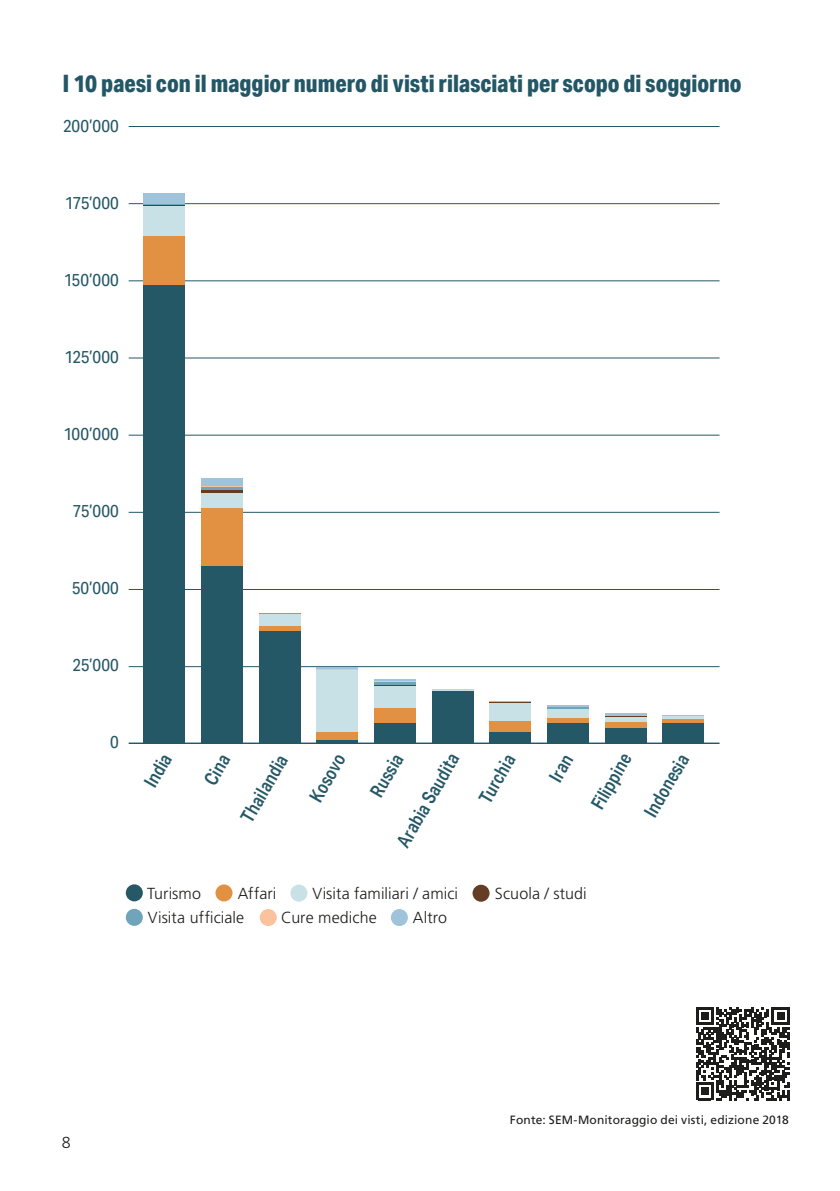
<style>
.page{position:relative;width:840px;height:1191px;background:#fff}
.page>*{position:absolute;margin:0;border:0;box-sizing:border-box;transform-origin:0 0}
.t1{font:800 24px "Aktiv Grotesk Cd";color:#245766}
.t2{font:500 18.8px "Aktiv Grotesk Cd";color:#255867}
.t3{font:17.4px "Aktiv Grotesk Cd";letter-spacing:.015em;color:#255867}
.t4{font:300 16px "Frutiger LT Pro";letter-spacing:.005em;color:#1d1d1b}
.t5{font:12px "Frutiger LT Pro";letter-spacing:.01em;color:#1d1d1b}
</style>
<div class="page">
<svg style="left:696px;top:1007px;width:92px;height:93px"></svg>
<hr style="left:129px;top:589px;width:590px;height:1px;background:#255867">
<hr style="left:129px;top:742px;width:590px;height:2px;background:#255867">
<hr style="left:129px;top:435px;width:590px;height:1px;background:#255867">
<hr style="left:129px;top:280px;width:590px;height:1px;background:#255867">
<hr style="left:129px;top:203px;width:590px;height:1px;background:#255867">
<hr style="left:129px;top:358px;width:590px;height:1px;background:#255867">
<hr style="left:129px;top:512px;width:590px;height:1px;background:#255867">
<hr style="left:129px;top:666px;width:590px;height:1px;background:#255867">
<hr style="left:129px;top:126px;width:590px;height:1px;background:#255867">
<div style="left:143px;top:194px;width:42px;height:10px;background:#9fc3db"></div>
<div style="left:201px;top:479px;width:42px;height:7px;background:#9fc3db"></div>
<hr style="left:259px;top:613px;width:41px;height:1px;background:#9fc3db">
<hr style="left:316px;top:667px;width:42px;height:2px;background:#9fc3db">
<hr style="left:374px;top:678px;width:41px;height:3px;background:#9fc3db">
<hr style="left:489px;top:701px;width:41px;height:1px;background:#9fc3db">
<hr style="left:547px;top:705px;width:41px;height:2px;background:#9fc3db">
<svg style="left:605px;top:713px;width:41px;height:4px"></svg>
<hr style="left:662px;top:715px;width:41px;height:1px;background:#9fc3db">
<hr style="left:201px;top:486px;width:42px;height:1px;background:#fac39d">
<hr style="left:316px;top:669px;width:42px;height:1px;background:#fac39d">
<hr style="left:374px;top:681px;width:41px;height:1px;background:#fac39d">
<hr style="left:143px;top:204px;width:42px;height:2px;background:#70a4ba">
<hr style="left:201px;top:487px;width:42px;height:3px;background:#70a4ba">
<hr style="left:374px;top:682px;width:41px;height:3px;background:#70a4ba">
<hr style="left:431px;top:689px;width:42px;height:1px;background:#70a4ba">
<hr style="left:547px;top:707px;width:41px;height:2px;background:#70a4ba">
<hr style="left:143px;top:206px;width:42px;height:1px;background:#653d24">
<hr style="left:201px;top:490px;width:42px;height:3px;background:#653d24">
<hr style="left:374px;top:685px;width:41px;height:1px;background:#653d24">
<div style="left:143px;top:207px;width:42px;height:29px;background:#c8e1e7"></div>
<div style="left:201px;top:493px;width:42px;height:16px;background:#c8e1e7"></div>
<div style="left:259px;top:614px;width:41px;height:12px;background:#c8e1e7"></div>
<div style="left:316px;top:670px;width:42px;height:61px;background:#c8e1e7"></div>
<div style="left:374px;top:686px;width:41px;height:22px;background:#c8e1e7"></div>
<div style="left:489px;top:703px;width:41px;height:18px;background:#c8e1e7"></div>
<div style="left:547px;top:709px;width:41px;height:9px;background:#c8e1e7"></div>
<div style="left:604px;top:717px;width:42px;height:6px;background:#c8e1e7"></div>
<hr style="left:662px;top:716px;width:41px;height:3px;background:#c8e1e7">
<div style="left:143px;top:236px;width:42px;height:49px;background:#e29041"></div>
<div style="left:201px;top:509px;width:42px;height:57px;background:#e29041"></div>
<hr style="left:259px;top:626px;width:41px;height:4px;background:#e29041">
<div style="left:316px;top:731px;width:42px;height:9px;background:#e29041"></div>
<div style="left:374px;top:708px;width:41px;height:15px;background:#e29041"></div>
<hr style="left:431px;top:690px;width:42px;height:1px;background:#e29041">
<div style="left:489px;top:721px;width:41px;height:11px;background:#e29041"></div>
<div style="left:547px;top:718px;width:41px;height:5px;background:#e29041"></div>
<div style="left:604px;top:723px;width:42px;height:5px;background:#e29041"></div>
<hr style="left:662px;top:719px;width:41px;height:4px;background:#e29041">
<div style="left:143px;top:285px;width:42px;height:458px;background:#255867"></div>
<div style="left:201px;top:566px;width:42px;height:177px;background:#255867"></div>
<div style="left:259px;top:630px;width:41px;height:113px;background:#255867"></div>
<hr style="left:316px;top:740px;width:42px;height:3px;background:#255867">
<div style="left:374px;top:723px;width:41px;height:20px;background:#255867"></div>
<div style="left:431px;top:691px;width:42px;height:52px;background:#255867"></div>
<div style="left:489px;top:732px;width:41px;height:11px;background:#255867"></div>
<div style="left:547px;top:723px;width:41px;height:20px;background:#255867"></div>
<div style="left:604px;top:728px;width:42px;height:15px;background:#255867"></div>
<div style="left:662px;top:723px;width:41px;height:20px;background:#255867"></div>
<div style="left:390px;top:909px;width:17px;height:17px;background:#9fc3db;border-radius:50%"></div>
<div style="left:126px;top:884px;width:17px;height:17px;background:#275867;border-radius:50%"></div>
<div style="left:215px;top:884px;width:17px;height:17px;background:#e29041;border-radius:50%"></div>
<div style="left:290px;top:884px;width:17px;height:17px;background:#c8e1e7;border-radius:50%"></div>
<div style="left:472px;top:884px;width:17px;height:17px;background:#653d24;border-radius:50%"></div>
<div style="left:126px;top:909px;width:17px;height:17px;background:#70a4ba;border-radius:50%"></div>
<div style="left:259px;top:909px;width:17px;height:17px;background:#fac39d;border-radius:50%"></div>
<h1 class="t1" style="left:62px;top:68px;width:680px">I 10 paesi con il maggior numero di visti rilasciati per scopo di soggiorno</h1>
<p class="t3" style="left:63px;top:116px;width:57px">200’000</p>
<p class="t3" style="left:65px;top:193px;width:56px">175’000</p>
<p class="t3" style="left:64px;top:270px;width:57px">150’000</p>
<p class="t3" style="left:64px;top:347px;width:56px">125’000</p>
<p class="t3" style="left:63px;top:424px;width:57px">100’000</p>
<p class="t3" style="left:72px;top:501px;width:48px">75’000</p>
<p class="t3" style="left:72px;top:578px;width:49px">50’000</p>
<p class="t3" style="left:72px;top:655px;width:48px">25’000</p>
<p class="t3" style="left:110px;top:731px;width:10px">0</p>
<p class="t2" style="left:585px;top:802px;width:63px;rotate:-60deg">Filippine</p>
<p class="t2" style="left:391px;top:839px;width:107px;rotate:-60deg">Arabia Saudita</p>
<p class="t2" style="left:139px;top:780px;width:37px;rotate:-60deg">India</p>
<p class="t2" style="left:199px;top:778px;width:34px;rotate:-60deg">Cina</p>
<p class="t2" style="left:236px;top:814px;width:76px;rotate:-60deg">Thailandia</p>
<p class="t2" style="left:304px;top:794px;width:54px;rotate:-60deg">Kosovo</p>
<p class="t2" style="left:365px;top:789px;width:48px;rotate:-60deg">Russia</p>
<p class="t2" style="left:474px;top:795px;width:54px;rotate:-60deg">Turchia</p>
<p class="t2" style="left:544px;top:774px;width:30px;rotate:-60deg">Iran</p>
<p class="t2" style="left:639px;top:810px;width:72px;rotate:-60deg">Indonesia</p>
<p class="t4" style="left:147px;top:884px;width:55px">Turismo</p>
<p class="t4" style="left:237px;top:884px;width:40px">Affari</p>
<p class="t4" style="left:312px;top:884px;width:147px">Visita familiari / amici</p>
<p class="t4" style="left:494px;top:884px;width:93px">Scuola / studi</p>
<p class="t4" style="left:148px;top:908px;width:98px">Visita ufficiale</p>
<p class="t4" style="left:281px;top:908px;width:97px">Cure mediche</p>
<p class="t4" style="left:412px;top:908px;width:36px">Altro</p>
<p class="t4" style="left:62px;top:1133px;width:10px">8</p>
<p class="t5" style="left:509px;top:1113px;width:280px">Fonte: SEM-Monitoraggio dei visti, edizione 2018</p>
</div>
